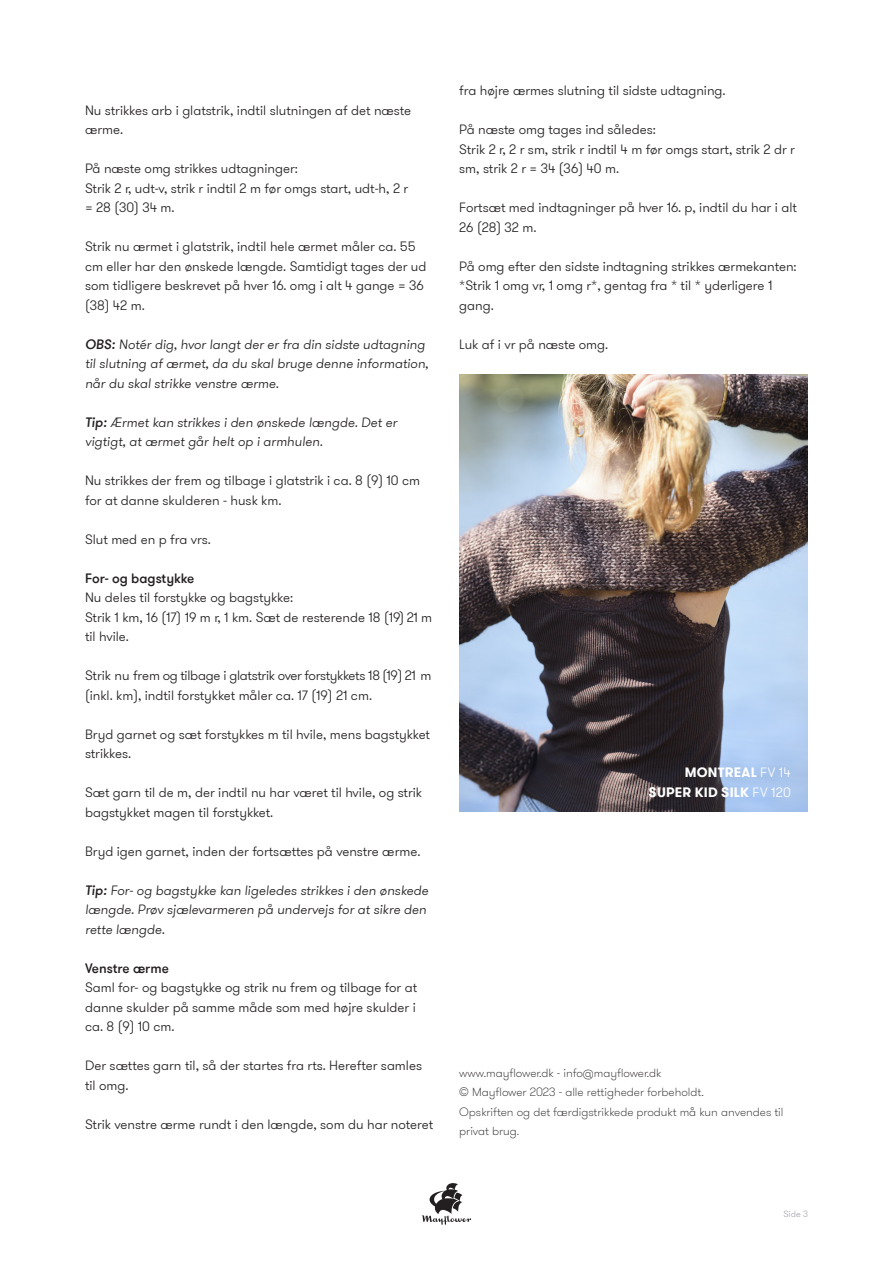
<style>
.page{position:relative;width:893px;height:1263px;background:#fff}
.page>*{position:absolute;margin:0;border:0;box-sizing:border-box;transform-origin:0 0}
.t1{font:300 13.5px/19.5px "GT Walsheim Pro";color:#231f20}
.t2{font:italic 300 13.5px/19.5px "GT Walsheim Pro";color:#231f20}
.t3{font:300 13.5px/19.5px "GT Walsheim Pro";letter-spacing:-.02em;color:#231f20}
.t4{font:700 13.5px "GT Walsheim Pro";letter-spacing:.015em;color:#fff}
.t5{font:500 13.5px "GT Walsheim Pro";color:#231f20}
.t6{font:100 12px/19.5px "GT Walsheim Pro";color:#231f20}
.t7{font:300 9px "GT Walsheim Pro";color:#a8a9ad}
.s1{font-weight:500}
.s2{font-weight:300}
</style>
<div class="page">
<svg style="left:422px;top:1183px;width:49px;height:42px"></svg>
<img style="left:459px;top:375px;width:349px;height:437px">
<p class="t1" style="left:85px;top:101px;width:328px">Nu strikkes arb i glatstrik, indtil slutningen af det næste ærme.</p>
<p class="t1" style="left:85px;top:159px;width:214px">På næste omg strikkes udtagninger:</p>
<p class="t1" style="left:85px;top:179px;width:325px">Strik 2 r, udt-v, strik r indtil 2 m før omgs start, udt-h, 2 r</p>
<p class="t1" style="left:85px;top:198px;width:91px">= 28 (30) 34 m.</p>
<p class="t1" style="left:85px;top:237px;width:343px">Strik nu ærmet i glatstrik, indtil hele ærmet måler ca. 55 cm eller har den ønskede længde. Samtidigt tages der ud som tidligere beskrevet på hver 16. omg i alt 4 gange = 36 (38) 42 m.</p>
<p class="t2" style="left:85px;top:335px;width:345px"><span class="s1">OBS:</span> Notér dig, hvor langt der er fra din sidste udtagning til slutning af ærmet, da du skal bruge denne information, når du skal strikke venstre ærme.</p>
<p class="t2" style="left:85px;top:413px;width:314px"><span class="s1">Tip:</span> Ærmet kan strikkes i den ønskede længde. Det er vigtigt, at ærmet går helt op i armhulen.</p>
<p class="t1" style="left:85px;top:471px;width:337px">Nu strikkes der frem og tilbage i glatstrik i ca. 8 (9) 10 cm for at danne skulderen - husk km.</p>
<p class="t1" style="left:85px;top:530px;width:127px">Slut med en p fra vrs.</p>
<p class="t5" style="left:85px;top:569px;width:111px">For- og bagstykke</p>
<p class="t1" style="left:85px;top:588px;width:210px">Nu deles til forstykke og bagstykke:</p>
<p class="t1" style="left:85px;top:608px;width:349px">Strik 1 km, 16 (17) 19 m r, 1 km. Sæt de resterende 18 (19) 21 m til hvile.</p>
<p class="t3" style="left:85px;top:666px;width:348px">Strik nu frem og tilbage i glatstrik over forstykkets 18 (19) 21 m (inkl. km), indtil forstykket måler ca. 17 (19) 21 cm.</p>
<p class="t1" style="left:85px;top:725px;width:347px">Bryd garnet og sæt forstykkes m til hvile, mens bagstykket strikkes.</p>
<p class="t1" style="left:85px;top:783px;width:338px">Sæt garn til de m, der indtil nu har været til hvile, og strik bagstykket magen til forstykket.</p>
<p class="t1" style="left:85px;top:842px;width:337px">Bryd igen garnet, inden der fortsættes på venstre ærme.</p>
<p class="t2" style="left:85px;top:881px;width:345px"><span class="s1">Tip:</span> For- og bagstykke kan ligeledes strikkes i den ønskede længde. Prøv sjælevarmeren på undervejs for at sikre den rette længde.</p>
<p class="t5" style="left:85px;top:959px;width:85px">Venstre ærme</p>
<p class="t1" style="left:85px;top:978px;width:334px;text-align:justify">Saml for- og bagstykke og strik nu frem og tilbage for at danne skulder på samme måde som med højre skulder i ca. 8 (9) 10 cm.</p>
<p class="t1" style="left:85px;top:1056px;width:339px">Der sættes garn til, så der startes fra rts. Herefter samles til omg.</p>
<p class="t1" style="left:85px;top:1115px;width:350px">Strik venstre ærme rundt i den længde, som du har noteret</p>
<p class="t1" style="left:459px;top:81px;width:268px">fra højre ærmes slutning til sidste udtagning.</p>
<p class="t1" style="left:459px;top:120px;width:198px">På næste omg tages ind således:</p>
<p class="t1" style="left:459px;top:140px;width:337px">Strik 2 r, 2 r sm, strik r indtil 4 m før omgs start, strik 2 dr r sm, strik 2 r = 34 (36) 40 m.</p>
<p class="t1" style="left:459px;top:198px;width:339px">Fortsæt med indtagninger på hver 16. p, indtil du har i alt<br>26 (28) 32 m.</p>
<p class="t1" style="left:459px;top:257px;width:339px">På omg efter den sidste indtagning strikkes ærmekanten: *Strik 1 omg vr, 1 omg r*, gentag fra * til * yderligere 1 gang.</p>
<p class="t1" style="left:459px;top:335px;width:151px">Luk af i vr på næste omg.</p>
<p class="t4" style="left:685px;top:763px;width:107px">MONTREAL <span class="s2">FV 14</span></p>
<p class="t4" style="left:649px;top:783px;width:144px">SUPER KID SILK <span class="s2">FV 120</span></p>
<p class="t6" style="left:459px;top:1063px;width:204px">www.mayflower.dk - info@mayflower.dk</p>
<p class="t6" style="left:459px;top:1082px;width:246px">© Mayflower 2023 - alle rettigheder forbeholdt.</p>
<p class="t6" style="left:459px;top:1102px;width:326px">Opskriften og det færdigstrikkede produkt må kun anvendes til privat brug.</p>
<p class="t7" style="left:783px;top:1208px;width:26px">Side 3</p>
</div>
